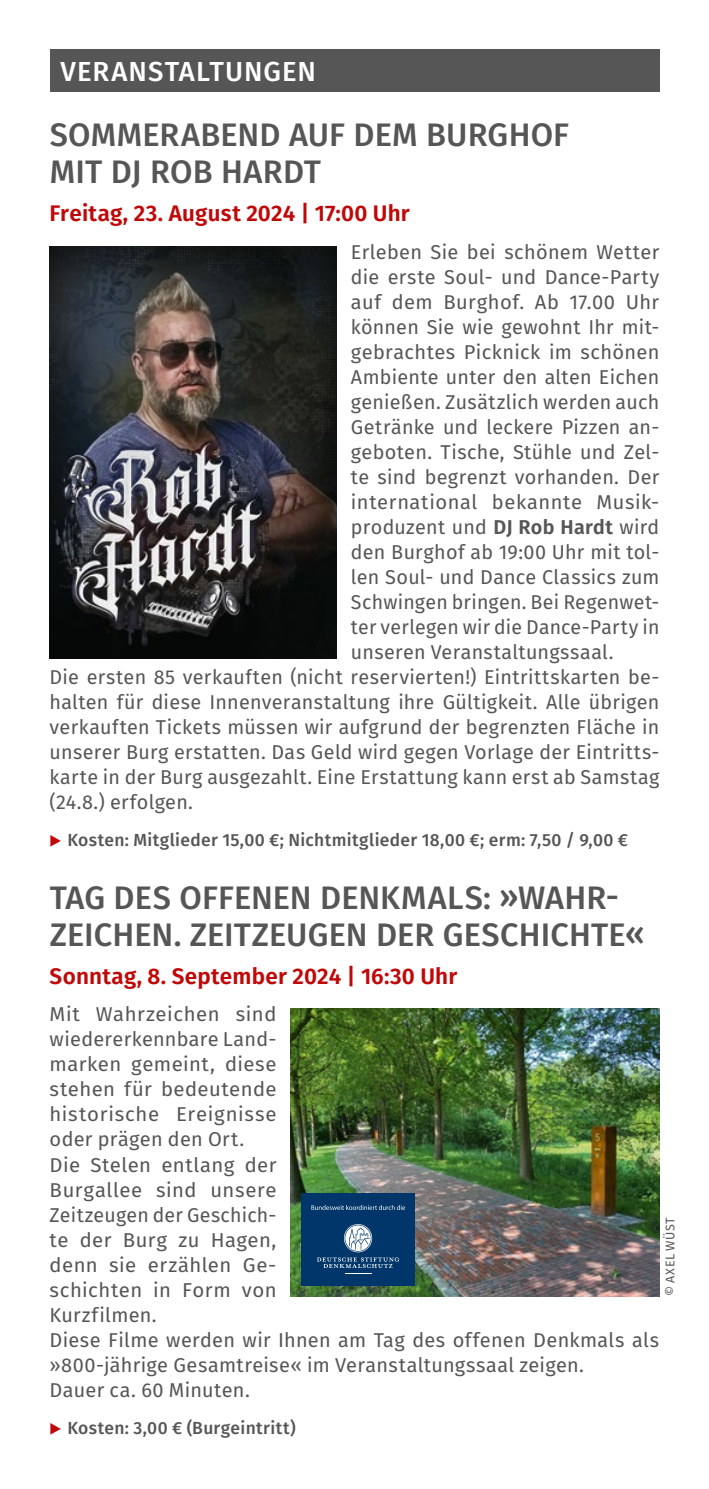
<style>
.page{position:relative;width:709px;height:1489px;background:#fff}
.page>*{position:absolute;margin:0;border:0;box-sizing:border-box;transform-origin:0 0}
.t1{font:500 32.5px/37.5px "Fira Sans";letter-spacing:.005em;color:#565656}
.t2{font:500 27.5px "Fira Sans";letter-spacing:.035em;color:#fff}
.t3{font:600 22.5px "Fira Sans";letter-spacing:.01em;color:#c00808}
.t4{font:20px/25px "Fira Sans";letter-spacing:.015em;color:#565656}
.t5{font:500 17.5px "Fira Sans";letter-spacing:.02em;color:#565656}
.t6{font:12.5px "Fira Sans";letter-spacing:.04em;color:#565656}
.s1{font-weight:600}
</style>
<div class="page">
<div style="left:50px;top:50px;width:609px;height:42px;background:#565656"></div>
<img style="left:50px;top:246px;width:287px;height:412px">
<img style="left:291px;top:1008px;width:368px;height:288px">
<div style="left:301px;top:1193px;width:114px;height:92px;background:#003669"></div>
<svg style="left:311px;top:1205px;width:94px;height:4px"></svg>
<svg style="left:317px;top:1224px;width:82px;height:44px"></svg>
<h2 class="t2" style="left:60px;top:49px;width:257px">VERANSTALTUNGEN</h2>
<h1 class="t1" style="left:50px;top:114px;width:521px">SOMMERABEND AUF DEM BURGHOF<br>MIT DJ ROB HARDT</h1>
<p class="t3" style="left:50px;top:195px;width:362px">Freitag, 23. August 2024 | 17:00 Uhr</p>
<p class="t4" style="left:351px;top:238px;width:310px">Erleben Sie bei schönem Wetter</p>
<p class="t4" style="left:351px;top:263px;width:310px">die erste Soul- und Dance-Party</p>
<p class="t4" style="left:351px;top:288px;width:310px">auf dem Burghof. Ab 17.00 Uhr</p>
<p class="t4" style="left:351px;top:313px;width:310px">können Sie wie gewohnt Ihr mit-</p>
<p class="t4" style="left:351px;top:338px;width:310px">gebrachtes Picknick im schönen</p>
<p class="t4" style="left:351px;top:363px;width:310px">Ambiente unter den alten Eichen</p>
<p class="t4" style="left:351px;top:388px;width:310px">genießen. Zusätzlich werden auch</p>
<p class="t4" style="left:351px;top:413px;width:310px">Getränke und leckere Pizzen an-</p>
<p class="t4" style="left:351px;top:438px;width:310px">geboten. Tische, Stühle und Zel-</p>
<p class="t4" style="left:351px;top:463px;width:310px">te sind begrenzt vorhanden. Der</p>
<p class="t4" style="left:351px;top:488px;width:310px">international bekannte Musik-</p>
<p class="t4" style="left:351px;top:513px;width:310px">produzent und <span class="s1">DJ Rob Hardt</span> wird</p>
<p class="t4" style="left:351px;top:538px;width:310px">den Burghof ab 19:00 Uhr mit tol-</p>
<p class="t4" style="left:351px;top:563px;width:310px">len Soul- und Dance Classics zum</p>
<p class="t4" style="left:351px;top:588px;width:310px">Schwingen bringen. Bei Regenwet-</p>
<p class="t4" style="left:351px;top:613px;width:310px">ter verlegen wir die Dance-Party in</p>
<p class="t4" style="left:351px;top:638px;width:264px">unseren Veranstaltungssaal.</p>
<p class="t4" style="left:50px;top:663px;width:611px">Die ersten 85 verkauften (nicht reservierten!) Eintrittskarten be-</p>
<p class="t4" style="left:50px;top:688px;width:611px">halten für diese Innenveranstaltung ihre Gültigkeit. Alle übrigen</p>
<p class="t4" style="left:50px;top:713px;width:611px">verkauften Tickets müssen wir aufgrund der begrenzten Fläche in</p>
<p class="t4" style="left:50px;top:738px;width:611px">unserer Burg erstatten. Das Geld wird gegen Vorlage der Eintritts-</p>
<p class="t4" style="left:50px;top:763px;width:611px">karte in der Burg ausgezahlt. Eine Erstattung kann erst ab Samstag</p>
<p class="t4" style="left:50px;top:788px;width:145px">(24.8.) erfolgen.</p>
<p class="t5" style="left:67px;top:826px;width:562px">Kosten: Mitglieder 15,00 €; Nichtmitglieder 18,00 €; erm: 7,50 / 9,00 €</p>
<h1 class="t1" style="left:50px;top:877px;width:596px">TAG DES OFFENEN DENKMALS: »WAHR-<br>ZEICHEN. ZEITZEUGEN DER GESCHICHTE«</h1>
<p class="t3" style="left:50px;top:957px;width:409px">Sonntag, 8. September 2024 | 16:30 Uhr</p>
<p class="t4" style="left:50px;top:1001px;width:611px">Mit Wahrzeichen sind<br>wiedererkennbare Land-<br>marken gemeint, diese<br>stehen für bedeutende<br>historische Ereignisse<br>oder prägen den Ort.<br>Die Stelen entlang der<br>Burgallee sind unsere<br>Zeitzeugen der Geschich-<br>te der Burg zu Hagen,<br>denn sie erzählen Ge-<br>schichten in Form von<br>Kurzfilmen.<br>Diese Filme werden wir Ihnen am Tag des offenen Denkmals als »800-jährige Gesamtreise« im Veranstaltungssaal zeigen.<br>Dauer ca. 60 Minuten.</p>
<p class="t5" style="left:67px;top:1413px;width:230px">Kosten: 3,00 € (Burgeintritt)</p>
<p class="t6" style="left:660px;top:1296px;width:80px;rotate:-90deg">© AXEL WÜST</p>
</div>
